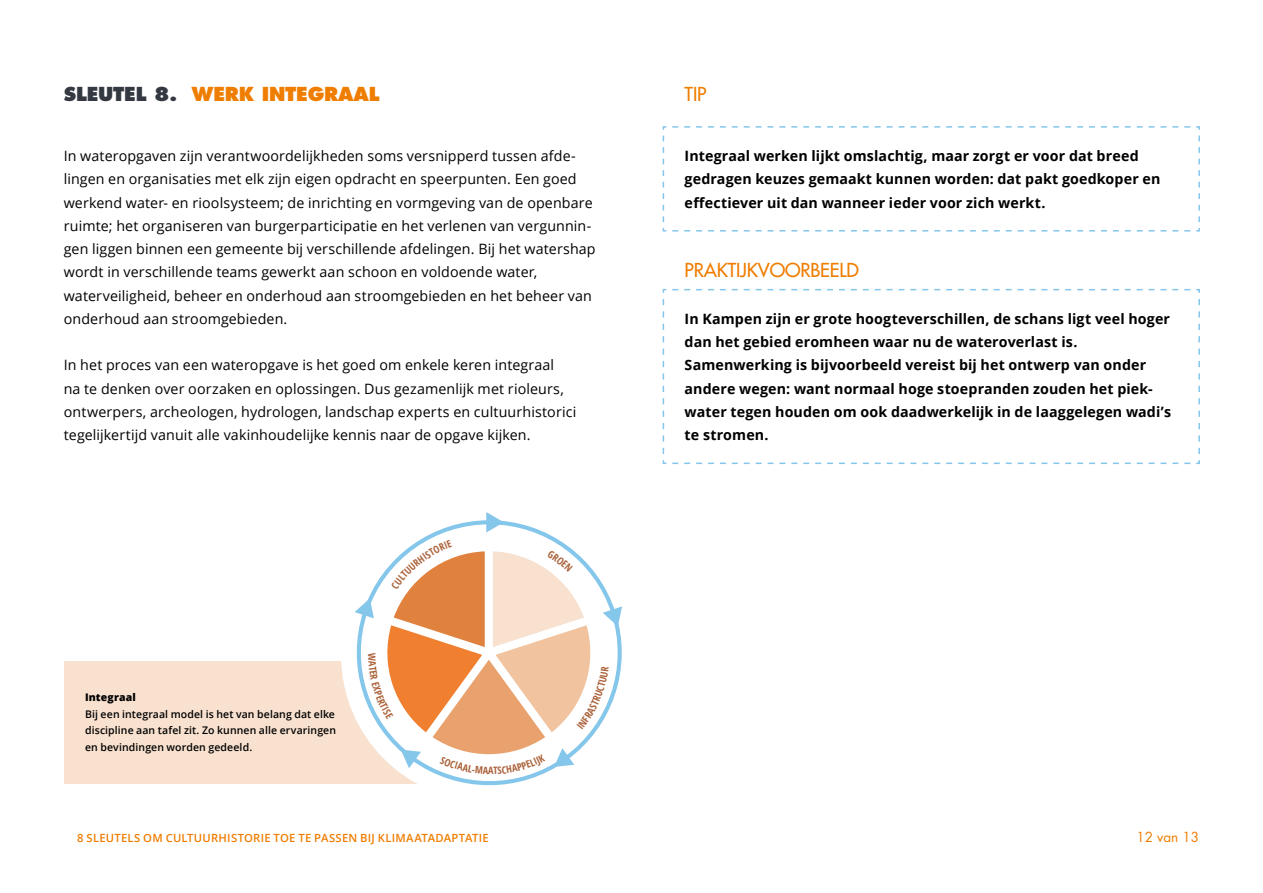
<style>
.page{position:relative;width:1263px;height:893px;background:#fff}
.page>*{position:absolute;margin:0;border:0;box-sizing:border-box;transform-origin:0 0}
.t1{font:800 18.75px "Futura";letter-spacing:-.01em;color:#ef7d00}
.t2{font:18.75px "Futura";letter-spacing:-.01em;color:#ef7d00}
.t3{font:14.25px/23.2px "Open Sans";letter-spacing:.01em;color:#000}
.t4{font:700 14.25px/23.2px "Open Sans";letter-spacing:.01em;color:#000}
.t5{font:13.5px "Futura";color:#ef7d00}
.t6{font:600 11.25px "Open Sans";letter-spacing:.02em;color:#ef7d00}
.t7{font:600 10.5px/16.5px "Open Sans";letter-spacing:.01em;color:#000;text-align:justify}
.t8{font:800 10.5px "Open Sans";letter-spacing:.01em;color:#000}
.t9{font:700 condensed 10.05px "Open Sans";color:#ab623a}
.s1{color:#343841}
</style>
<div class="page">
<svg style="left:662px;top:126px;width:538px;height:106px"></svg>
<svg style="left:662px;top:288px;width:538px;height:176px"></svg>
<div style="left:64px;top:661px;width:385px;height:122px;background:#f8e1cf"></div>
<svg style="left:348px;top:512px;width:274px;height:274px"></svg>
<h1 class="t1" style="left:64px;top:82px;width:316px"><span class="s1">SLEUTEL 8.</span> WERK INTEGRAAL</h1>
<p class="t3" style="left:64px;top:144px;width:533px">In wateropgaven zijn verantwoordelijkheden soms versnipperd tussen afde&shy;lingen en organisaties met elk zijn eigen opdracht en speerpunten. Een goed werkend water- en rioolsysteem; de inrichting en vormgeving van de openbare ruimte; het organiseren van burgerparticipatie en het verlenen van vergunnin&shy;gen liggen binnen een gemeente bij verschillende afdelingen. Bij het watershap wordt in verschillende teams gewerkt aan schoon en voldoende water, waterveiligheid, beheer en onderhoud aan stroomgebieden en het beheer van onderhoud aan stroomgebieden.</p>
<p class="t3" style="left:64px;top:353px;width:514px">In het proces van een wateropgave is het goed om enkele keren integraal<br>na te denken over oorzaken en oplossingen. Dus gezamenlijk met rioleurs, ontwerpers, archeologen, hydrologen, landschap experts en cultuurhistorici tegelijkertijd vanuit alle vakinhoudelijke kennis naar de opgave kijken.</p>
<h1 class="t2" style="left:685px;top:82px;width:23px">TIP</h1>
<p class="t4" style="left:685px;top:144px;width:477px">Integraal werken lijkt omslachtig, maar zorgt er voor dat breed -gedragen keuzes gemaakt kunnen worden: dat pakt goedkoper en effectiever uit dan wanneer ieder voor zich werkt.</p>
<h1 class="t2" style="left:685px;top:258px;width:176px">PRAKTIJKVOORBEELD</h1>
<p class="t4" style="left:685px;top:307px;width:488px">In Kampen zijn er grote hoogteverschillen, de schans ligt veel hoger dan het gebied eromheen waar nu de wateroverlast is.<br>Samenwerking is bijvoorbeeld vereist bij het ontwerp van onder andere wegen: want normaal hoge stoepranden zouden het piek&shy;water tegen houden om ook daadwerkelijk in de laaggelegen wadi’s te stromen.</p>
<p class="t8" style="left:85px;top:690px;width:52px">Integraal</p>
<p class="t7" style="left:85px;top:706px;width:252px">Bij een integraal model is het van belang dat elke discipline aan tafel zit. Zo kunnen alle ervaringen en bevindingen worden gedeeld.</p>
<p class="t9" style="left:488px;top:765px;width:7px">A</p>
<p class="t6" style="left:77px;top:830px;width:413px">8 SLEUTELS OM CULTUURHISTORIE TOE TE PASSEN BIJ KLIMAATADAPTATIE</p>
<p class="t5" style="left:1136px;top:828px;width:64px">12 van 13</p>
</div>
